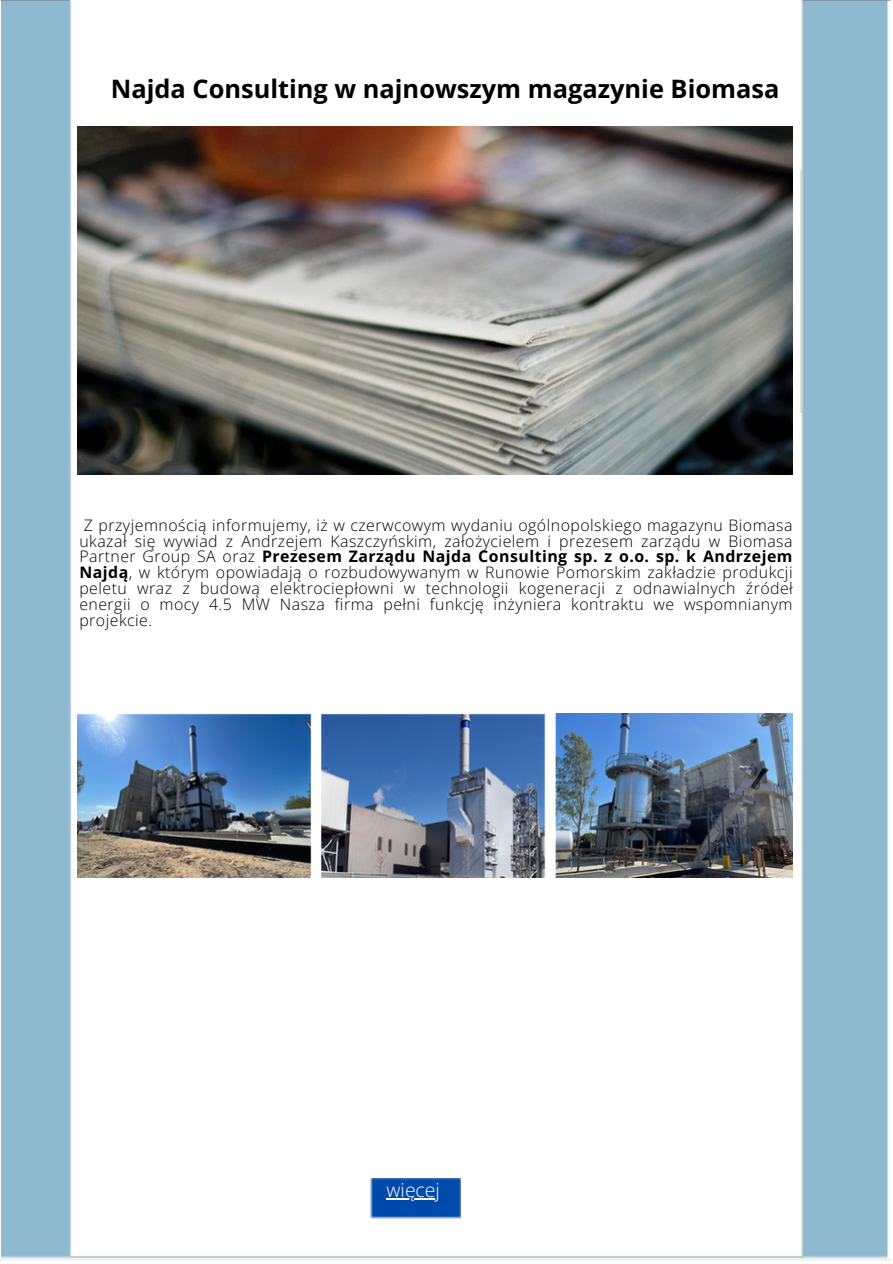
<style>
.page{position:relative;width:893px;height:1264px;background:#fff}
.page>*{position:absolute;margin:0;border:0;box-sizing:border-box;transform-origin:0 0}
.t1{font:700 25.35px "Open Sans";color:#000}
.t2{font:300 19.35px "Open Sans";color:#fff}
.t3{font:300 15.9px/15.9px "Open Sans";letter-spacing:.03em;color:#000;text-align:justify}
.s1{font-weight:700}
</style>
<div class="page">
<div style="left:1px;top:0;width:887px;height:1257px;background:#8eb9ce"></div>
<img style="left:69px;top:0;width:733px;height:1257px">
<img style="left:369px;top:1178px;width:91px;height:41px">
<hr style="left:386px;top:1198px;width:54px;height:1px;background:#fff">
<img style="left:78px;top:127px;width:714px;height:347px">
<img style="left:78px;top:713px;width:714px;height:164px">
<p class="t1" style="left:111px;top:71px;width:670px">Najda Consulting w najnowszym magazynie Biomasa</p>
<p class="t3" style="left:79px;top:516px;width:715px">Z przyjemnością informujemy, iż w czerwcowym wydaniu ogólnopolskiego magazynu Biomasa ukazał się wywiad z Andrzejem Kaszczyńskim, założycielem i prezesem zarządu w Biomasa Partner Group SA oraz <span class="s1">Prezesem Zarządu Najda Consulting sp. z o.o. sp. k Andrzejem Najdą</span>, w którym opowiadają o rozbudowywanym w Runowie Pomorskim zakładzie produkcji peletu wraz z budową elektrociepłowni w technologii kogeneracji z odnawialnych źródeł energii o mocy 4.5 MW Nasza firma pełni funkcję inżyniera kontraktu we wspomnianym projekcie.</p>
<p class="t2" style="left:386px;top:1176px;width:55px">więcej</p>
</div>
